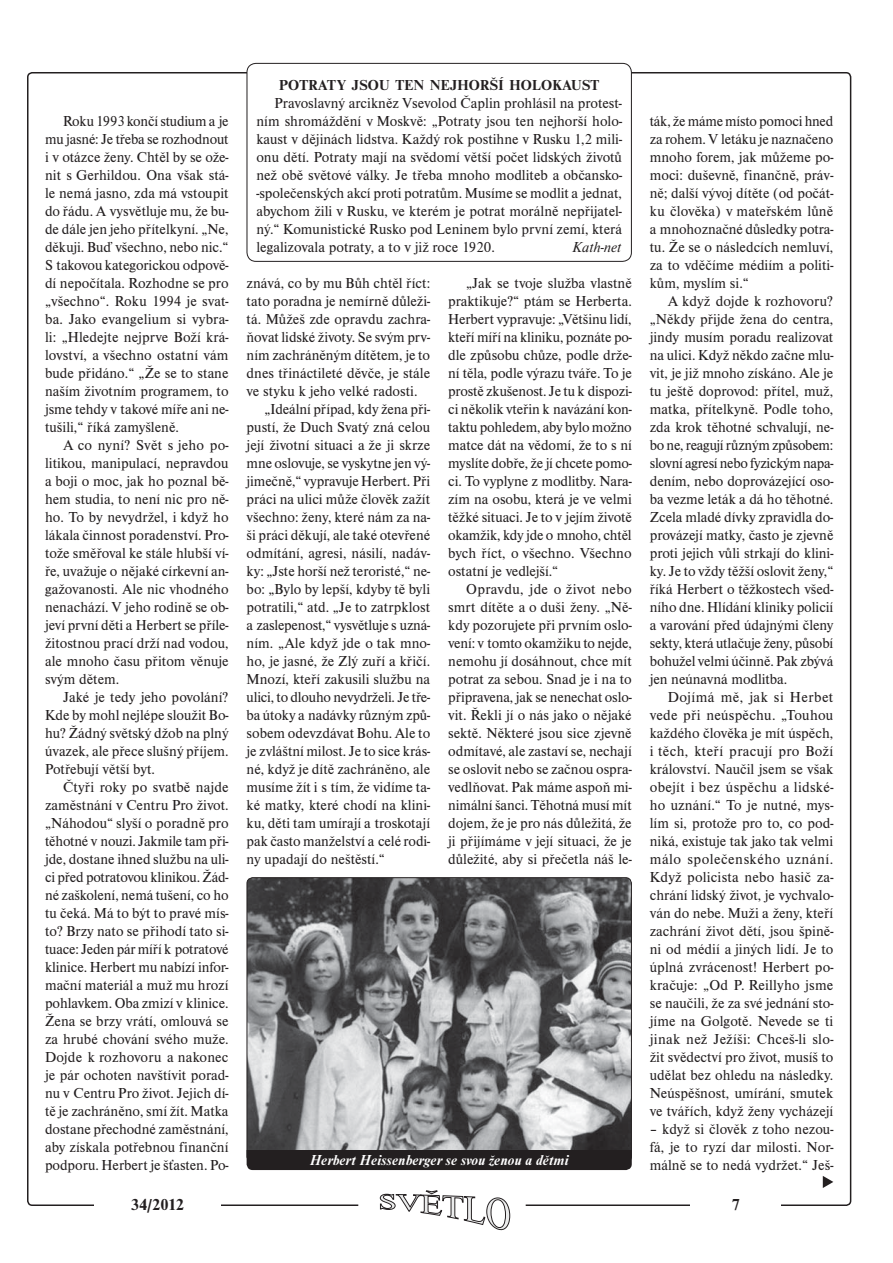
<style>
.page{position:relative;width:893px;height:1263px;background:#fff}
.page>*{position:absolute;margin:0;border:0;box-sizing:border-box;transform-origin:0 0}
.t1{font:700 16.5px "Nimbus Rom DEE";letter-spacing:-.01em;color:#231f20}
.t2{font:15px/18px "Nimbus Rom DEE";color:#231f20;text-align:justify}
.t3{font:italic 700 15px "Nimbus Rom DEE";color:#fff}
.t4{font:700 15px "Nimbus Rom DEE";letter-spacing:.015em;color:#231f20}
.t5{font:italic 15px "Nimbus Rom DEE";color:#231f20}
</style>
<div class="page">
<svg style="left:379px;top:1190px;width:131px;height:41px"></svg>
<svg style="left:822px;top:1176px;width:11px;height:12px"></svg>
<div style="left:246px;top:63px;width:385px;height:199px;border:1px solid #231f20;border-radius:9px"></div>
<img style="left:247px;top:878px;width:384px;height:284px;border-radius:6px">
<div style="left:246px;top:1150px;width:385px;height:20px;background:#231f20"></div>
<p class="t2" style="left:45px;top:113px;width:185px;text-indent:18px">Roku 1993 končí studium a je mu jasné: Je třeba se rozhodnout i v otázce ženy. Chtěl by se ože&shy;nit s Gerhildou. Ona však stá&shy;le nemá jasno, zda má vstoupit do řádu. A vysvětluje mu, že bu&shy;de dále jen jeho přítelkyní. „Ne, děkuji. Buď všechno, nebo nic.“ S takovou kategorickou odpově&shy;dí nepočítala. Rozhodne se pro „všechno“. Roku 1994 je svat&shy;ba. Jako evangelium si vybra&shy;li: „Hledejte nejprve Boží krá&shy;lovství, a všechno ostatní vám bude přidáno.“ „Že se to stane naším životním programem, to jsme tehdy v takové míře ani ne&shy;tušili,“ říká zamyšleně.</p>
<p class="t2" style="left:45px;top:437px;width:185px;text-indent:18px">A co nyní? Svět s jeho po&shy;litikou, manipulací, nepravdou a boji o moc, jak ho poznal bě&shy;hem studia, to není nic pro ně&shy;ho. To by nevydržel, i když ho lákala činnost poradenství. Pro&shy;tože směřoval ke stále hlubší ví&shy;ře, uvažuje o nějaké církevní an&shy;gažovanosti. Ale nic vhodného nenachází. V jeho rodině se ob&shy;jeví první děti a Herbert se příle&shy;žitostnou prací drží nad vodou, ale mnoho času přitom věnuje svým dětem.</p>
<p class="t2" style="left:45px;top:689px;width:185px;text-indent:18px">Jaké je tedy jeho povolání?<br>Kde by mohl nejlépe sloužit Bo&shy;hu? Žádný světský džob na plný úvazek, ale přece slušný příjem.<br>Potřebují větší byt.</p>
<p class="t2" style="left:45px;top:779px;width:185px;text-indent:18px">Čtyři roky po svatbě najde zaměstnání v Centru Pro život. „Náhodou“ slyší o poradně pro těhotné v nouzi. Jakmile tam při&shy;jde, dostane ihned službu na uli&shy;ci před potratovou klinikou. Žád&shy;né zaškolení, nemá tušení, co ho tu čeká. Má to být to pravé mís&shy;to? Brzy nato se přihodí tato si&shy;tuace: Jeden pár míří k potratové klinice. Herbert mu nabízí infor&shy;mační materiál a muž mu hrozí pohlavkem. Oba zmizí v klinice.<br>Žena se brzy vrátí, omlouvá se za hrubé chování svého muže.<br>Dojde k rozhovoru a nakonec je pár ochoten navštívit porad&shy;nu v Centru Pro život. Jejich dí&shy;tě je zachráněno, smí žít. Matka dostane přechodné zaměstnání, aby získala potřebnou finanční podporu. Herbert je šťasten. Po-</p>
<p class="t4" style="left:279px;top:79px;width:322px">POTRATY JSOU TEN NEJHORŠÍ HOLOKAUST</p>
<p class="t2" style="left:256px;top:95px;width:367px;text-indent:18px">Pravoslavný arcikněz Vsevolod Čaplin prohlásil na protest&shy;ním shromáždění v Moskvě: „Potraty jsou ten nejhorší holo&shy;kaust v dějinách lidstva. Každý rok postihne v Rusku 1,2 mili&shy;onu dětí. Potraty mají na svědomí větší počet lidských životů než obě světové války. Je třeba mnoho modliteb a občansko--společenských akcí proti potratům. Musíme se modlit a jednat, abychom žili v Rusku, ve kterém je potrat morálně nepřijatel&shy;ný.“ Komunistické Rusko pod Leninem bylo první zemí, která legalizovala potraty, a to v již roce 1920.</p>
<p class="t5" style="left:572px;top:241px;width:50px">Kath-net</p>
<p class="t2" style="left:246px;top:275px;width:185px">znává, co by mu Bůh chtěl říct:</p>
<p class="t2" style="left:246px;top:293px;width:185px">tato poradna je nemírně důleži-</p>
<p class="t2" style="left:246px;top:311px;width:185px">tá. Můžeš zde opravdu zachra-</p>
<p class="t2" style="left:246px;top:329px;width:185px">ňovat lidské životy. Se svým prv-</p>
<p class="t2" style="left:246px;top:347px;width:185px">ním zachráněným dítětem, je to</p>
<p class="t2" style="left:246px;top:365px;width:185px">dnes třináctileté děvče, je stále</p>
<p class="t2" style="left:246px;top:383px;width:172px">ve styku k jeho velké radosti.</p>
<p class="t2" style="left:264px;top:401px;width:167px">„Ideální případ, kdy žena při-</p>
<p class="t2" style="left:246px;top:419px;width:185px">pustí, že Duch Svatý zná celou</p>
<p class="t2" style="left:246px;top:437px;width:185px">její životní situaci a že ji skrze</p>
<p class="t2" style="left:246px;top:455px;width:185px">mne oslovuje, se vyskytne jen vý-</p>
<p class="t2" style="left:246px;top:473px;width:185px">jimečně,“ vypravuje Herbert. Při</p>
<p class="t2" style="left:246px;top:491px;width:185px">práci na ulici může člověk zažít</p>
<p class="t2" style="left:246px;top:509px;width:185px">všechno: ženy, které nám za na-</p>
<p class="t2" style="left:246px;top:527px;width:185px">ši práci děkují, ale také otevřené</p>
<p class="t2" style="left:246px;top:545px;width:185px">odmítání, agresi, násilí, nadáv-</p>
<p class="t2" style="left:246px;top:563px;width:185px">ky: „Jste horší než teroristé,“ ne-</p>
<p class="t2" style="left:246px;top:581px;width:185px">bo: „Bylo by lepší, kdyby tě byli</p>
<p class="t2" style="left:246px;top:599px;width:185px">potratili,“ atd. „Je to zatrpklost</p>
<p class="t2" style="left:246px;top:617px;width:185px">a zaslepenost,“ vysvětluje s uzná-</p>
<p class="t2" style="left:246px;top:635px;width:185px">ním. „Ale když jde o tak mno-</p>
<p class="t2" style="left:246px;top:653px;width:185px">ho, je jasné, že Zlý zuří a křičí.</p>
<p class="t2" style="left:246px;top:671px;width:185px">Mnozí, kteří zakusili službu na</p>
<p class="t2" style="left:246px;top:689px;width:185px">ulici, to dlouho nevydrželi. Je tře-</p>
<p class="t2" style="left:246px;top:707px;width:185px">ba útoky a nadávky různým způ-</p>
<p class="t2" style="left:246px;top:725px;width:185px">sobem odevzdávat Bohu. Ale to</p>
<p class="t2" style="left:246px;top:743px;width:185px">je zvláštní milost. Je to sice krás-</p>
<p class="t2" style="left:246px;top:761px;width:185px">né, když je dítě zachráněno, ale</p>
<p class="t2" style="left:246px;top:779px;width:185px">musíme žít i s tím, že vidíme ta-</p>
<p class="t2" style="left:246px;top:797px;width:185px">ké matky, které chodí na klini-</p>
<p class="t2" style="left:246px;top:815px;width:185px">ku, děti tam umírají a troskotají</p>
<p class="t2" style="left:246px;top:833px;width:185px">pak často manželství a celé rodi-</p>
<p class="t2" style="left:246px;top:851px;width:140px">ny upadají do neštěstí.“</p>
<p class="t2" style="left:448px;top:275px;width:185px;text-indent:18px">„Jak se tvoje služba vlastně praktikuje?“ ptám se Herberta.<br>Herbert vypravuje: „Většinu lidí, kteří míří na kliniku, poznáte po&shy;dle způsobu chůze, podle drže&shy;ní těla, podle výrazu tváře. To je prostě zkušenost. Je tu k dispozi&shy;ci několik vteřin k navázání kon&shy;taktu pohledem, aby bylo možno matce dát na vědomí, že to s ní myslíte dobře, že jí chcete pomo&shy;ci. To vyplyne z modlitby. Nara&shy;zím na osobu, která je ve velmi těžké situaci. Je to v jejím životě okamžik, kdy jde o mnoho, chtěl bych říct, o všechno. Všechno ostatní je vedlejší.“</p>
<p class="t2" style="left:448px;top:581px;width:185px;text-indent:18px">Opravdu, jde o život nebo smrt dítěte a o duši ženy. „Ně&shy;kdy pozorujete při prvním oslo&shy;vení: v tomto okamžiku to nejde, nemohu jí dosáhnout, chce mít potrat za sebou. Snad je i na to připravena, jak se nenechat oslo&shy;vit. Řekli jí o nás jako o nějaké sektě. Některé jsou sice zjevně odmítavé, ale zastaví se, nechají se oslovit nebo se začnou ospra&shy;vedlňovat. Pak máme aspoň mi&shy;nimální šanci. Těhotná musí mít dojem, že je pro nás důležitá, že ji přijímáme v její situaci, že je důležité, aby si přečetla náš le-</p>
<p class="t3" style="left:310px;top:1154px;width:260px">Herbert Heissenberger se svou ženou a dětmi</p>
<p class="t2" style="left:649px;top:113px;width:185px">ták, že máme místo pomoci hned za rohem. V letáku je naznačeno mnoho forem, jak můžeme po&shy;moci: duševně, finančně, práv&shy;ně; další vývoj dítěte (od počát&shy;ku člověka) v mateřském lůně a mnohoznačné důsledky potra&shy;tu. Že se o následcích nemluví, za to vděčíme médiím a politi&shy;kům, myslím si.“</p>
<p class="t2" style="left:649px;top:293px;width:185px;text-indent:18px">A když dojde k rozhovoru? „Někdy přijde žena do centra, jindy musím poradu realizovat na ulici. Když někdo začne mlu&shy;vit, je již mnoho získáno. Ale je tu ještě doprovod: přítel, muž, matka, přítelkyně. Podle toho, zda krok těhotné schvalují, ne&shy;bo ne, reagují různým způsobem: slovní agresí nebo fyzickým napa&shy;dením, nebo doprovázející oso&shy;ba vezme leták a dá ho těhotné.<br>Zcela mladé dívky zpravidla do&shy;provázejí matky, často je zjevně proti jejich vůli strkají do klini&shy;ky. Je to vždy těžší oslovit ženy,“ říká Herbert o těžkostech všed&shy;ního dne. Hlídání kliniky policií a varování před údajnými členy sekty, která utlačuje ženy, působí bohužel velmi účinně. Pak zbývá jen neúnavná modlitba.</p>
<p class="t2" style="left:649px;top:689px;width:185px;text-indent:18px">Dojímá mě, jak si Herbet vede při neúspěchu. „Touhou kaž dého člověka je mít úspěch, i těch, kteří pracují pro Boží království. Naučil jsem se však obejít i bez úspěchu a lidské&shy;ho uznání.“ To je nutné, mys&shy;lím si, protože pro to, co pod&shy;niká, existuje tak jako tak velmi málo společenského uznání.<br>Když policis ta nebo hasič za&shy;chrání lidský život, je vychvalo&shy;ván do nebe. Muži a ženy, kteří zachrání život dětí, jsou špině&shy;ni od médií a jiných lidí. Je to úplná zvrácenost! Herbert po&shy;kračuje: „Od P. Reillyho jsme se naučili, že za své jednání sto&shy;jíme na Golgotě. Nevede se ti jinak než Ježíši: Chceš-li slo&shy;žit svědectví pro život, musíš to udělat bez ohledu na následky.<br>Neúspěšnost, umírání, smutek ve tvářích, když ženy vycházejí</p>
<p class="t2" style="left:649px;top:1121px;width:185px">– když si člověk z toho nezou&shy;fá, je to ryzí dar milosti. Nor&shy;málně se to nedá vydržet.“ Ješ-</p>
<p class="t1" style="left:131px;top:1198px;width:55px">34/2012</p>
<p class="t1" style="left:731px;top:1198px;width:10px">7</p>
</div>
